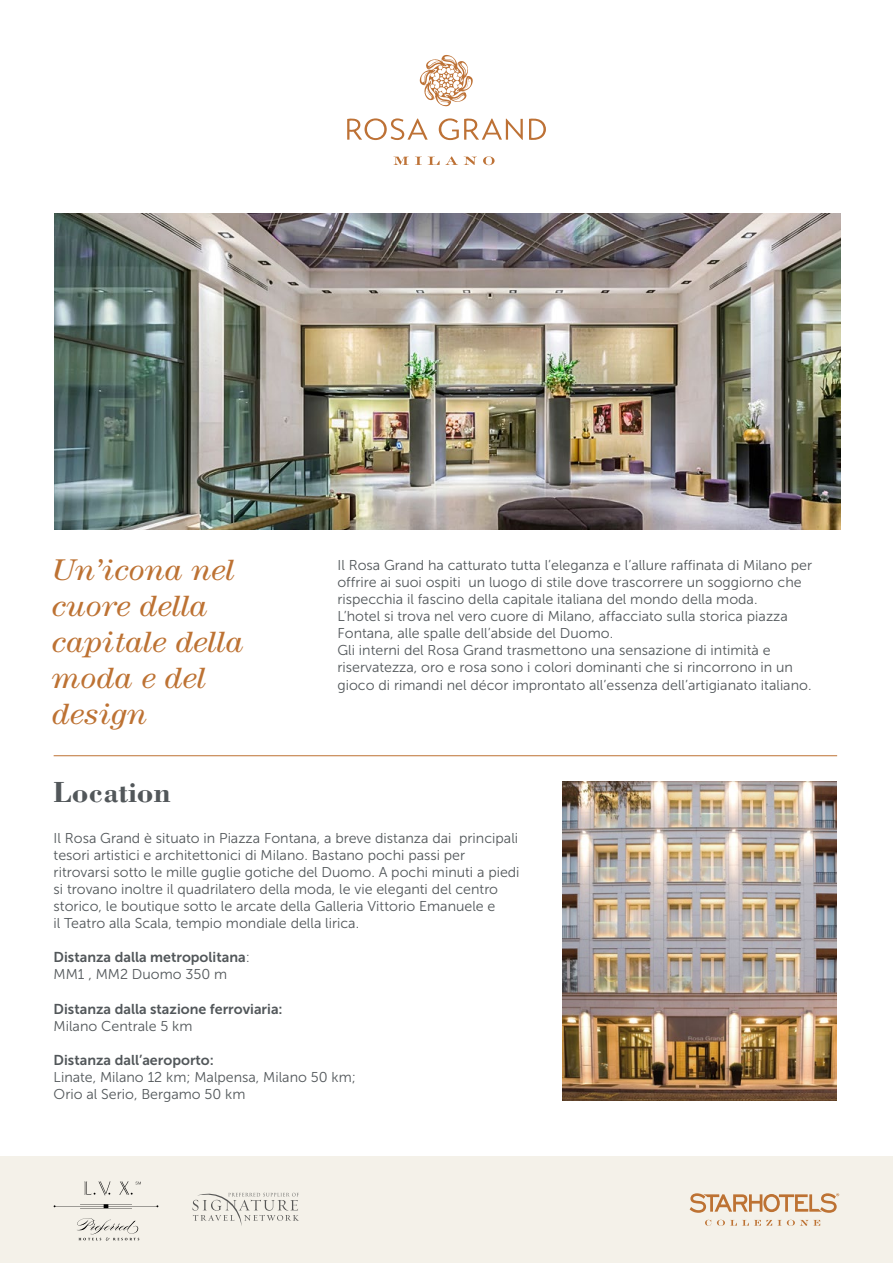
<style>
.page{position:relative;width:893px;height:1263px;background:#fff}
.page>*{position:absolute;margin:0;border:0;box-sizing:border-box;transform-origin:0 0}
.t1{font:italic 30px/36px "Century Std";color:#bd7233;scale:1.07 1}
.t2{font:700 30px "Bodoni Std";color:#52575a}
.t3{font:14.25px/17.1px "Museo Sans 300";color:#52575a}
.t4{font:14.25px "Museo Sans 700";color:#52575a}
.s1{font-family:"Museo Sans 300"}
</style>
<div class="page">
<div style="left:0;top:1157px;width:893px;height:106px;background:#f4f1e9"></div>
<svg style="left:705px;top:1220px;width:6px;height:6px"></svg>
<svg style="left:717px;top:1220px;width:103px;height:6px"></svg>
<svg style="left:690px;top:1193px;width:149px;height:20px"></svg>
<hr style="left:54px;top:755px;width:783px;height:1px;background:#bd7233">
<svg style="left:347px;top:118px;width:81px;height:22px"></svg>
<svg style="left:439px;top:118px;width:84px;height:22px"></svg>
<svg style="left:529px;top:118px;width:17px;height:22px"></svg>
<svg style="left:394px;top:157px;width:15px;height:8px"></svg>
<svg style="left:415px;top:157px;width:7px;height:8px"></svg>
<svg style="left:428px;top:156px;width:30px;height:9px"></svg>
<svg style="left:464px;top:157px;width:12px;height:8px"></svg>
<svg style="left:483px;top:156px;width:12px;height:9px"></svg>
<svg style="left:420px;top:55px;width:53px;height:51px"></svg>
<img style="left:563px;top:781px;width:273px;height:319px">
<img style="left:55px;top:214px;width:785px;height:316px">
<svg style="left:54px;top:1204px;width:104px;height:4px"></svg>
<svg style="left:77px;top:1218px;width:62px;height:22px"></svg>
<svg style="left:84px;top:1181px;width:27px;height:14px"></svg>
<svg style="left:120px;top:1181px;width:21px;height:13px"></svg>
<svg style="left:192px;top:1192px;width:107px;height:34px"></svg>
<h1 class="t1" style="left:52px;top:551px;width:181px">Un’icona nel cuore della capitale della moda e del design</h1>
<p class="t3" style="left:337px;top:556px;width:476px">Il Rosa Grand ha catturato tutta l’eleganza e l’allure raffinata di Milano per offrire ai suoi ospiti un luogo di stile dove trascorrere un soggiorno che rispecchia il fascino della capitale italiana del mondo della moda.<br>L’hotel si trova nel vero cuore di Milano, affacciato sulla storica piazza Fontana, alle spalle dell’abside del Duomo.<br>Gli interni del Rosa Grand trasmettono una sensazione di intimità e riservatezza, oro e rosa sono i colori dominanti che si rincorrono in un gioco di rimandi nel décor improntato all’essenza dell’artigianato italiano.</p>
<h1 class="t2" style="left:54px;top:773px;width:118px">Location</h1>
<p class="t3" style="left:54px;top:829px;width:467px">Il Rosa Grand è situato in Piazza Fontana, a breve distanza dai principali tesori artistici e architettonici di Milano. Bastano pochi passi per ritrovarsi sotto le mille guglie gotiche del Duomo. A pochi minuti a piedi si trovano inoltre il quadrilatero della moda, le vie eleganti del centro storico, le boutique sotto le arcate della Galleria Vittorio Emanuele e<br>il Teatro alla Scala, tempio mondiale della lirica.</p>
<p class="t4" style="left:54px;top:949px;width:198px">Distanza dalla metropolitana<span class="s1">:</span></p>
<p class="t3" style="left:54px;top:966px;width:175px">MM1 , MM2 Duomo 350 m</p>
<p class="t4" style="left:54px;top:1001px;width:231px">Distanza dalla stazione ferroviaria:</p>
<p class="t3" style="left:54px;top:1017px;width:140px">Milano Centrale 5 km</p>
<p class="t4" style="left:54px;top:1052px;width:162px">Distanza dall’aeroporto:</p>
<p class="t3" style="left:54px;top:1069px;width:304px">Linate, Milano 12 km; Malpensa, Milano 50 km;<br>Orio al Serio, Bergamo 50 km</p>
</div>
